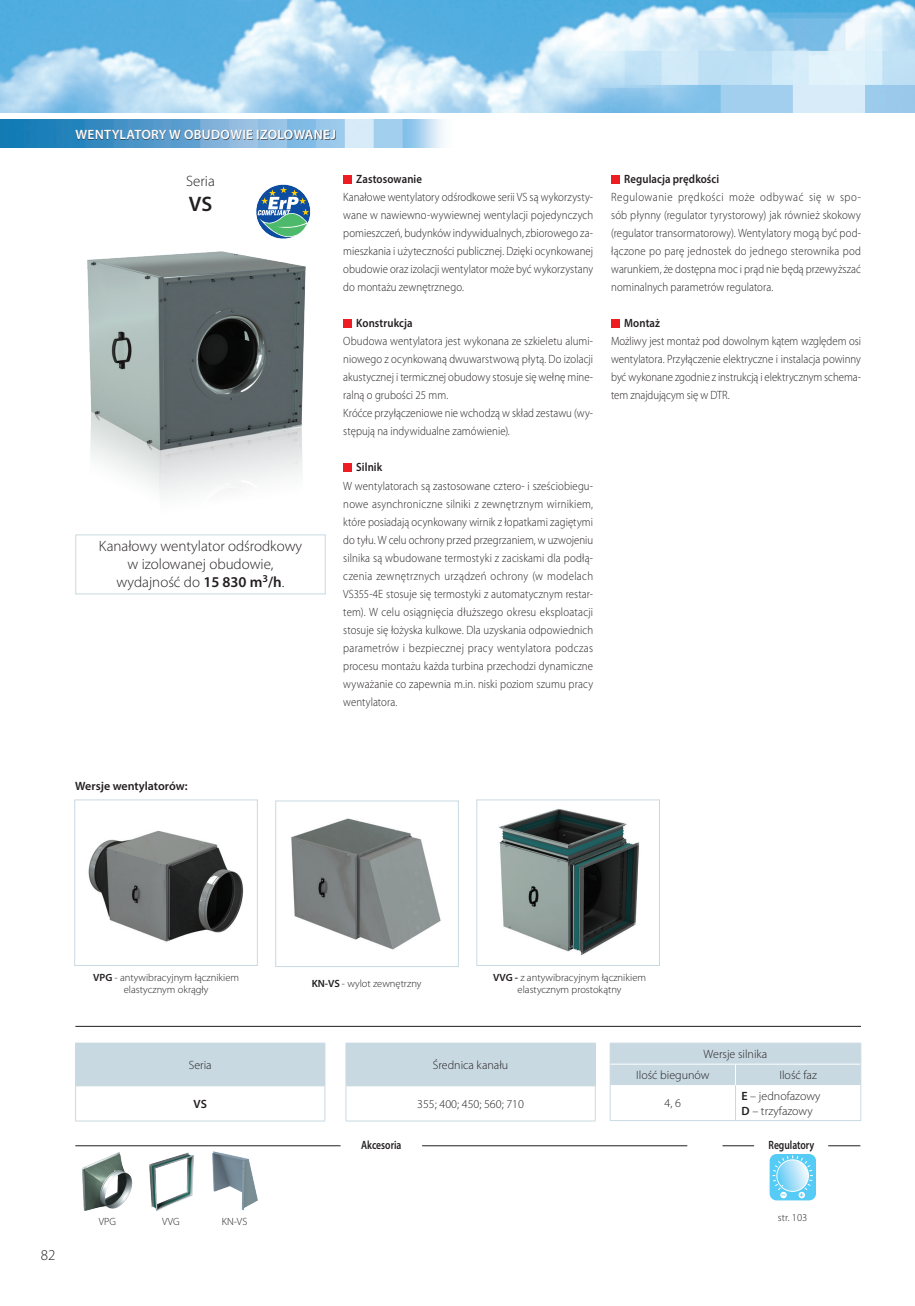
<style>
.page{position:relative;width:915px;height:1306px;background:#fff}
.page>*{position:absolute;margin:0;border:0;box-sizing:border-box;transform-origin:0 0}
.t1{font:600 21px "Myriad Pro";color:#231f20}
.signature{font:300 15px "Myriad Pro";color:#231f20}
.t2{font:600 13.5px "Myriad Pro";letter-spacing:.02em;color:#fff}
.Tekst_katalogowy{font:300 12px/18px "Myriad Pro";letter-spacing:.005em;color:#231f20;text-align:justify;scale:.9 1}
.PragmaticaC_9_size{font:300 12px "Myriad Pro";color:#231f20}
.Tekst_katalogowy-2{font:600 12px "Myriad Pro";letter-spacing:.005em;color:#231f20;scale:.9 1}
.Tekst_katalogowy-3{font:300 12px "Myriad Pro";letter-spacing:.005em;color:#231f20}
.Tekst_katalogowy-4{font:600 12px "Myriad Pro";letter-spacing:.005em;color:#231f20}
.Tekst_katalogowy-5{font:600 12px "Myriad Pro";letter-spacing:.005em;color:#231f20;scale:.8 1}
.PragmaticaC_9_size-2{font:600 12px "Myriad Pro";color:#231f20}
.t3{font:300 10.5px/12.6px "Myriad Pro";color:#231f20;text-align:center}
.t4{font:700 7.2px "Helvetica CE";color:#56cbf5}
.s1{font-weight:600}
</style>
<div class="page">
<img style="left:0;top:0;width:914px;height:113px">
<img style="left:0;top:120px;width:444px;height:28px">
<div style="left:343px;top:175px;width:8px;height:8px;background:#ee1d23"></div>
<div style="left:343px;top:319px;width:8px;height:8px;background:#ee1d23"></div>
<div style="left:343px;top:463px;width:8px;height:8px;background:#ee1d23"></div>
<div style="left:611px;top:175px;width:8px;height:8px;background:#ee1d23"></div>
<div style="left:611px;top:319px;width:8px;height:8px;background:#ee1d23"></div>
<div style="left:76px;top:130px;width:259px;height:10px;background:#231f20;opacity:.7"></div>
<div style="left:75px;top:534px;width:250px;height:60px;border:1px solid #c9d9e2"></div>
<div style="left:76px;top:1043px;width:249px;height:42px;background:#c9d9e2"></div>
<hr style="left:75px;top:1120px;width:250px;height:1px;background:#c9d9e2">
<hr style="left:75px;top:1085px;width:1px;height:35px;background:#c9d9e2">
<hr style="left:324px;top:1085px;width:1px;height:35px;background:#c9d9e2">
<hr style="left:75px;top:1043px;width:1px;height:42px;background:#c9d9e2">
<hr style="left:75px;top:1042px;width:250px;height:1px;background:#c9d9e2">
<hr style="left:75px;top:1085px;width:250px;height:1px;background:#c9d9e2">
<hr style="left:609px;top:1120px;width:126px;height:1px;background:#c9d9e2">
<hr style="left:735px;top:1120px;width:125px;height:1px;background:#c9d9e2">
<hr style="left:609px;top:1042px;width:126px;height:1px;background:#c9d9e2">
<hr style="left:735px;top:1042px;width:125px;height:1px;background:#c9d9e2">
<svg style="left:609px;top:1043px;width:252px;height:77px"></svg>
<div style="left:346px;top:1043px;width:249px;height:42px;background:#c9d9e2"></div>
<hr style="left:345px;top:1120px;width:250px;height:1px;background:#c9d9e2">
<hr style="left:345px;top:1085px;width:1px;height:35px;background:#c9d9e2">
<hr style="left:594px;top:1085px;width:1px;height:35px;background:#c9d9e2">
<hr style="left:345px;top:1042px;width:250px;height:1px;background:#c9d9e2">
<hr style="left:345px;top:1043px;width:1px;height:42px;background:#c9d9e2">
<hr style="left:345px;top:1085px;width:250px;height:1px;background:#c9d9e2">
<hr style="left:75px;top:1025px;width:785px;height:1px;background:#231f20">
<img style="left:498px;top:808px;width:142px;height:147px">
<div style="left:476px;top:799px;width:183px;height:166px;border:1px solid #c9d9e2"></div>
<img style="left:88px;top:830px;width:156px;height:112px">
<div style="left:74px;top:799px;width:183px;height:166px;border:1px solid #c9d9e2"></div>
<img style="left:291px;top:818px;width:150px;height:132px">
<div style="left:275px;top:800px;width:183px;height:166px;border:1px solid #c9d9e2"></div>
<img style="left:79px;top:251px;width:238px;height:285px">
<svg style="left:256px;top:184px;width:55px;height:55px"></svg>
<img style="left:82px;top:1151px;width:176px;height:60px">
<hr style="left:75px;top:1145px;width:265px;height:1px;background:#231f20">
<hr style="left:422px;top:1145px;width:265px;height:1px;background:#231f20">
<hr style="left:722px;top:1145px;width:31px;height:1px;background:#231f20">
<hr style="left:827px;top:1145px;width:33px;height:1px;background:#231f20">
<div style="left:769px;top:1153px;width:46px;height:47px;background:#56cbf5;border-radius:7px"></div>
<div style="left:776px;top:1159px;width:32px;height:32px;border:1px solid #fff;border-radius:50%"></div>
<div style="left:780px;top:1191px;width:6px;height:7px;background:#fff;border-radius:50%"></div>
<div style="left:798px;top:1191px;width:6px;height:7px;background:#fff;border-radius:50%"></div>
<svg style="left:772px;top:1155px;width:40px;height:35px"></svg>
<p class="t2" style="left:75px;top:126px;width:262px">WENTYLATORY W OBUDOWIE IZOLOWANEJ</p>
<p class="signature" style="left:186px;top:171px;width:30px">Seria</p>
<p class="t1" style="left:189px;top:190px;width:25px">VS</p>
<p class="signature" style="left:99px;top:536px;width:205px">Kanałowy wentylator odśrodkowy</p>
<p class="signature" style="left:128px;top:554px;width:147px">w izolowanej obudowie,</p>
<p class="signature" style="left:117px;top:572px;width:169px">wydajność do <span class="s1">15 830 m</span><sup>3</sup><span class="s1">/h</span>.</p>
<p class="Tekst_katalogowy-2" style="left:356px;top:172px;width:75px">Zastosowanie</p>
<p class="Tekst_katalogowy" style="left:343px;top:188px;width:279px">Kanałowe wentylatory odśrodkowe serii VS są wykorzysty&shy;wane w nawiewno-wywiewnej wentylacji pojedynczych pomieszczeń, budynków indywidualnych, zbiorowego za&shy;mieszkania i użyteczności publicznej. Dzięki ocynkowanej obudowie oraz izolacji wentylator może być wykorzystany do montażu zewnętrznego.</p>
<p class="Tekst_katalogowy-2" style="left:356px;top:316px;width:64px">Konstrukcja</p>
<p class="Tekst_katalogowy" style="left:343px;top:332px;width:279px">Obudowa wentylatora jest wykonana ze szkieletu alumi&shy;niowego z ocynkowaną dwuwarstwową płytą. Do izolacji akustycznej i termicznej obudowy stosuje się wełnę mine&shy;ralną o grubości 25 mm.</p>
<p class="Tekst_katalogowy" style="left:343px;top:404px;width:279px">Króćce przyłączeniowe nie wchodzą w skład zestawu (wy&shy;stępują na indywidualne zamówienie).</p>
<p class="Tekst_katalogowy-2" style="left:356px;top:460px;width:30px">Silnik</p>
<p class="Tekst_katalogowy" style="left:343px;top:476px;width:279px">W wentylatorach są zastosowane cztero- i sześciobiegu&shy;nowe asynchroniczne silniki z zewnętrznym wirnikiem, które posiadają ocynkowany wirnik z łopatkami zagiętymi do tyłu. W celu ochrony przed przegrzaniem, w uzwojeniu silnika są wbudowane termostyki z zaciskami dla podłą&shy;czenia zewnętrznych urządzeń ochrony (w modelach VS355-4E stosuje się termostyki z automatycznym restar&shy;tem). W celu osiągnięcia dłuższego okresu eksploatacji stosuje się łożyska kulkowe. Dla uzyskania odpowiednich parametrów i bezpiecznej pracy wentylatora podczas procesu montażu każda turbina przechodzi dynamiczne wyważanie co zapewnia m.in. niski poziom szumu pracy wentylatora.</p>
<p class="Tekst_katalogowy-2" style="left:624px;top:172px;width:107px">Regulacja prędkości</p>
<p class="Tekst_katalogowy" style="left:611px;top:188px;width:279px">Regulowanie prędkości może odbywać się w spo&shy;sób płynny (regulator tyrystorowy) jak również skokowy (regulator transormatorowy). Wentylatory mogą być pod&shy;łączone po parę jednostek do jednego sterownika pod warunkiem, że dostępna moc i prąd nie będą przewyższać nominalnych parametrów regulatora.</p>
<p class="Tekst_katalogowy-2" style="left:624px;top:316px;width:41px">Montaż</p>
<p class="Tekst_katalogowy" style="left:611px;top:332px;width:279px">Możliwy jest montaż pod dowolnym kątem względem osi wentylatora. Przyłączenie elektryczne i instalacja powinny być wykonane zgodnie z instrukcją i elektrycznym schema&shy;tem znajdującym się w DTR.</p>
<p class="Tekst_katalogowy-4" style="left:75px;top:778px;width:114px">Wersje wentylatorów:</p>
<p class="signature" style="left:41px;top:1246px;width:16px">82</p>
<p class="t3" style="left:93px;top:970px;width:147px"><span class="s1">VPG</span> - antywibracyjnym łącznikiem elastycznym okrągły</p>
<p class="t3" style="left:311px;top:977px;width:111px"><span class="s1">KN-VS</span> - wylot zewnętrzny</p>
<p class="t3" style="left:493px;top:970px;width:154px"><span class="s1">VVG -</span> z antywibracyjnym łącznikiem elastycznym prostokątny</p>
<p class="PragmaticaC_9_size" style="left:189px;top:1057px;width:25px">Seria</p>
<p class="PragmaticaC_9_size-2" style="left:193px;top:1096px;width:15px">VS</p>
<p class="t3" style="left:99px;top:1214px;width:19px">VPG</p>
<p class="t3" style="left:162px;top:1214px;width:19px">VVG</p>
<p class="t3" style="left:222px;top:1214px;width:27px">KN-VS</p>
<p class="PragmaticaC_9_size" style="left:433px;top:1057px;width:77px">Średnica kanału</p>
<p class="PragmaticaC_9_size" style="left:417px;top:1096px;width:108px">355; 400; 450; 560; 710</p>
<p class="PragmaticaC_9_size" style="left:703px;top:1046px;width:65px">Wersje silnika</p>
<p class="PragmaticaC_9_size" style="left:636px;top:1067px;width:75px">Ilość biegunów</p>
<p class="PragmaticaC_9_size" style="left:779px;top:1067px;width:39px">Ilość faz</p>
<p class="Tekst_katalogowy-3" style="left:664px;top:1096px;width:18px">4, 6</p>
<p class="Tekst_katalogowy-3" style="left:741px;top:1088px;width:80px"><span class="s1">E</span> – jednofazowy</p>
<p class="Tekst_katalogowy-3" style="left:741px;top:1103px;width:73px"><span class="s1">D</span> – trzyfazowy</p>
<p class="Tekst_katalogowy-5" style="left:361px;top:1136px;width:52px">Akcesoria</p>
<p class="Tekst_katalogowy-5" style="left:768px;top:1136px;width:59px">Regulatory</p>
<p class="t4" style="left:781px;top:1189px;width:24px">– +</p>
<p class="t3" style="left:777px;top:1211px;width:31px">str. 103</p>
</div>
